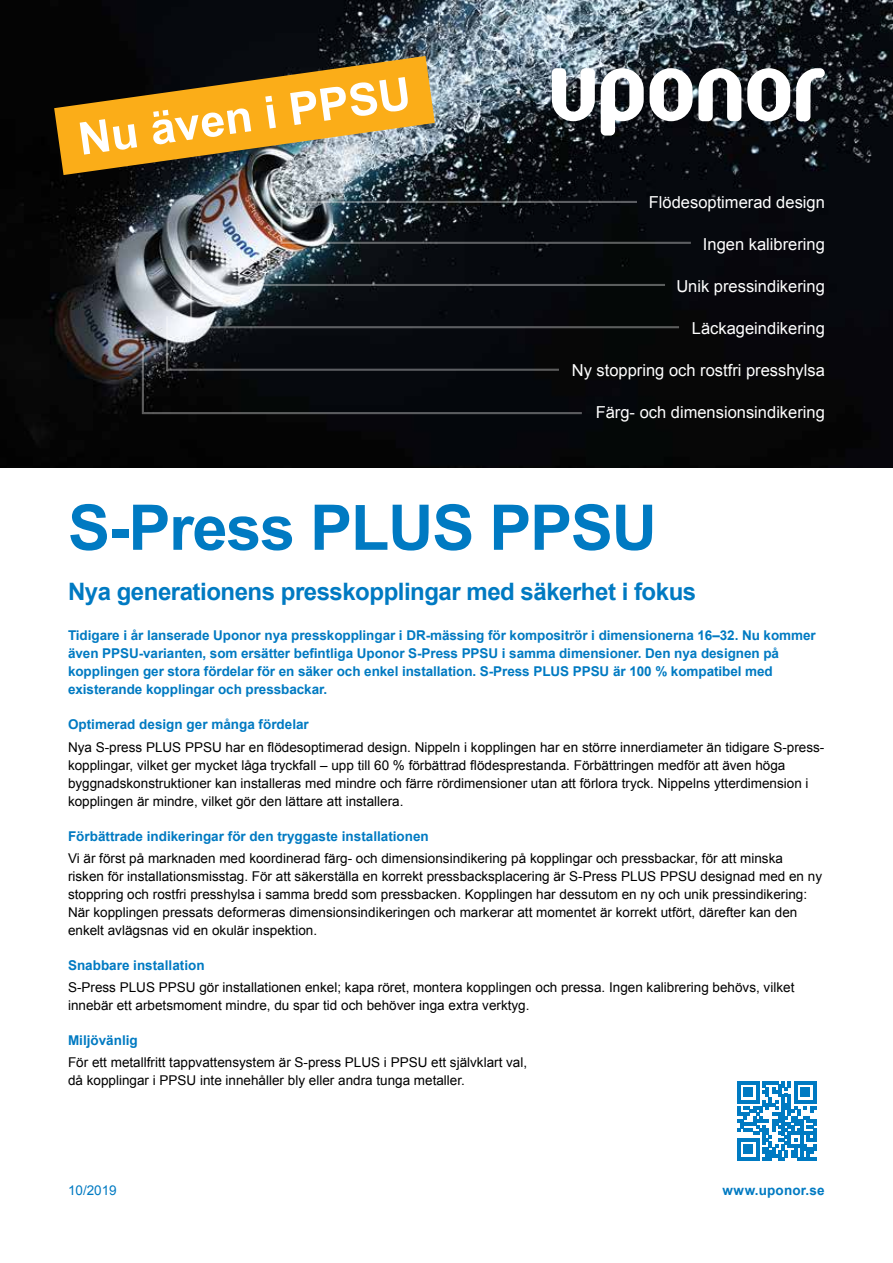
<style>
.page{position:relative;width:893px;height:1263px;background:#fff}
.page>*{position:absolute;margin:0;border:0;box-sizing:border-box;transform-origin:0 0}
.t1{font:700 63px "Arial";letter-spacing:-.02em;color:#007ac2}
.t2{font:700 45px "Arial";color:#fff}
.t3{font:700 24px "Arial";letter-spacing:-.02em;color:#007ac2}
.t4{font:16.5px "Arial";color:#fff}
.t5{font:13.5px/18px "Arial";color:#000}
.t6{font:700 13.5px/18px "Arial";letter-spacing:-.005em;color:#007ac2}
.t7{font:700 13.5px "Arial";letter-spacing:.015em;color:#007ac2}
.t8{font:13.5px "Arial";color:#007ac2}
</style>
<div class="page">
<img style="left:0;top:0;width:893px;height:468px">
<svg style="left:552px;top:68px;width:43px;height:53px"></svg>
<svg style="left:796px;top:68px;width:29px;height:53px"></svg>
<svg style="left:601px;top:68px;width:43px;height:68px"></svg>
<svg style="left:747px;top:68px;width:43px;height:53px"></svg>
<svg style="left:650px;top:68px;width:91px;height:53px"></svg>
<svg style="left:737px;top:1081px;width:79px;height:79px"></svg>
<svg style="left:54px;top:56px;width:381px;height:119px;background:#a57d2d"></svg>
<svg style="left:141px;top:211px;width:551px;height:204px;background:#212428"></svg>
<hr style="left:298px;top:201px;width:339px;height:2px;background:#fff">
<h2 class="t2" style="left:74px;top:110px;width:337px;rotate:-8deg">Nu även i PPSU</h2>
<p class="t4" style="left:649px;top:191px;width:178px">Flödesoptimerad design</p>
<p class="t4" style="left:703px;top:233px;width:123px">Ingen kalibrering</p>
<p class="t4" style="left:676px;top:275px;width:150px">Unik pressindikering</p>
<p class="t4" style="left:692px;top:317px;width:134px">Läckageindikering</p>
<p class="t4" style="left:572px;top:359px;width:255px">Ny stoppring och rostfri presshylsa</p>
<p class="t4" style="left:596px;top:401px;width:231px">Färg- och dimensionsindikering</p>
<h1 class="t1" style="left:68px;top:486px;width:591px">S-Press PLUS PPSU</h1>
<h3 class="t3" style="left:68px;top:575px;width:630px">Nya generationens presskopplingar med säkerhet i fokus</h3>
<p class="t6" style="left:68px;top:627px;width:749px">Tidigare i år lanserade Uponor nya presskopplingar i DR-mässing för kompositrör i dimensionerna 16–32. Nu kommer även PPSU-varianten, som ersätter befintliga Uponor S-Press PPSU i samma dimensioner. Den nya designen på kopplingen ger stora fördelar för en säker och enkel installation. S-Press PLUS PPSU är 100 % kompatibel med existerande kopplingar och pressbackar.</p>
<p class="t6" style="left:68px;top:716px;width:242px">Optimerad design ger många fördelar</p>
<p class="t5" style="left:68px;top:738px;width:758px">Nya S-press PLUS PPSU har en flödesoptimerad design. Nippeln i kopplingen har en större innerdiameter än tidigare S-press&shy;kopplingar, vilket ger mycket låga tryckfall – upp till 60 % förbättrad flödesprestanda. Förbättringen medför att även höga byggnadskonstruktioner kan installeras med mindre och färre rördimensioner utan att förlora tryck. Nippelns ytterdimension i kopplingen är mindre, vilket gör den lättare att installera.</p>
<p class="t6" style="left:68px;top:827px;width:362px">Förbättrade indikeringar för den tryggaste installationen</p>
<p class="t5" style="left:68px;top:849px;width:756px">Vi är först på marknaden med koordinerad färg- och dimensionsindikering på kopplingar och pressbackar, för att minska risken för installationsmisstag. För att säkerställa en korrekt pressbacksplacering är S-Press PLUS PPSU designad med en ny stoppring och rostfri presshylsa i samma bredd som pressbacken. Kopplingen har dessutom en ny och unik pressindikering:<br>När kopplingen pressats deformeras dimensionsindikeringen och markerar att momentet är korrekt utfört, därefter kan den enkelt avlägsnas vid en okulär inspektion.</p>
<p class="t6" style="left:68px;top:956px;width:138px">Snabbare installation</p>
<p class="t5" style="left:68px;top:978px;width:728px">S-Press PLUS PPSU gör installationen enkel; kapa röret, montera kopplingen och pressa. Ingen kalibrering behövs, vilket innebär ett arbetsmoment mindre, du spar tid och behöver inga extra verktyg.</p>
<p class="t6" style="left:68px;top:1032px;width:71px">Miljövänlig</p>
<p class="t5" style="left:68px;top:1054px;width:461px">För ett metallfritt tappvattensystem är S-press PLUS i PPSU ett självklart val, då kopplingar i PPSU inte innehåller bly eller andra tunga metaller.</p>
<p class="t8" style="left:68px;top:1181px;width:50px">10/2019</p>
<p class="t7" style="left:722px;top:1181px;width:104px">www.uponor.se</p>
</div>
